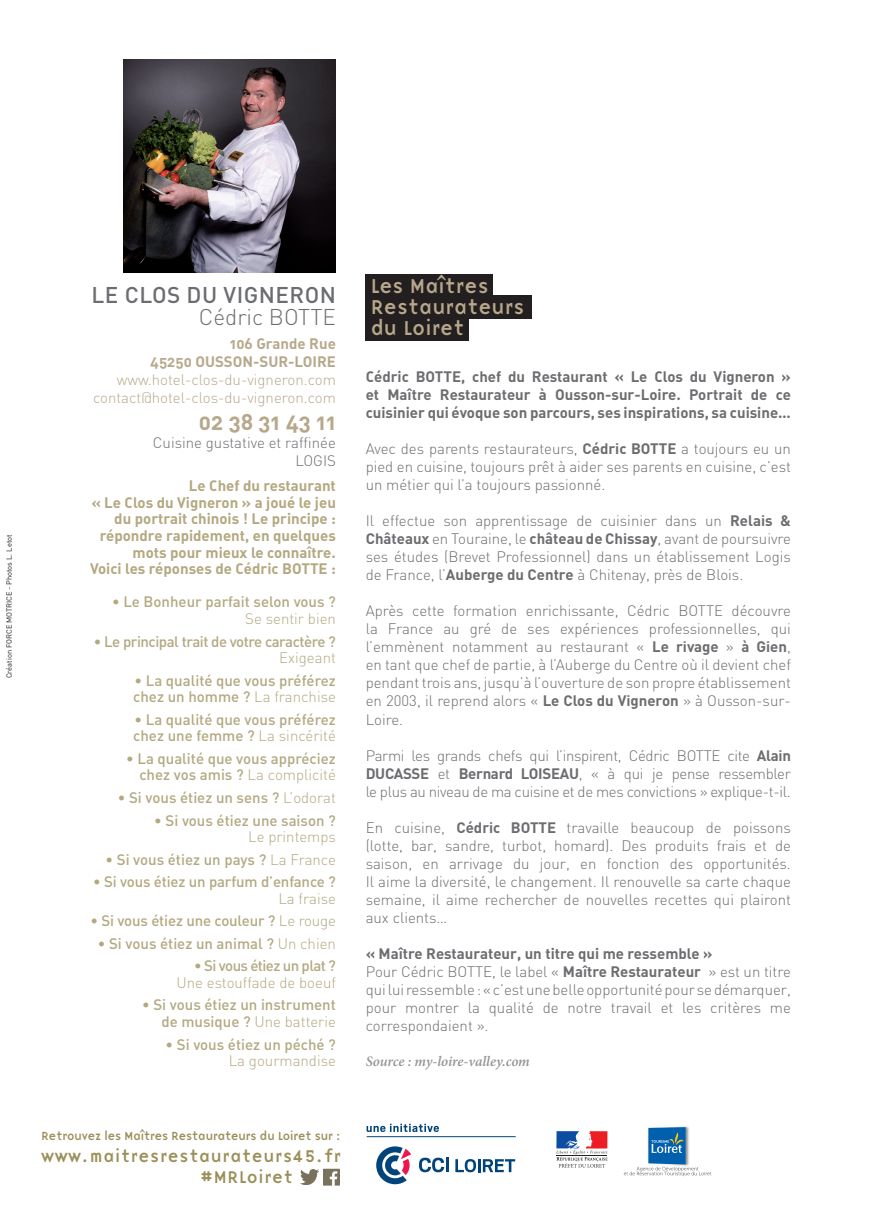
<style>
.page{position:relative;width:893px;height:1217px;background:#fff}
.page>*{position:absolute;margin:0;border:0;box-sizing:border-box;transform-origin:0 0}
.t1{font:500 22.5px "DIN";letter-spacing:.02em;color:#6c6d70}
.t2{font:300 22.5px "DIN";color:#6c6d70}
.t3{font:22.5px "DIN Bold Alternate";color:#b7a88b}
.t4{font:20.85px/21.1px "Base Nine";letter-spacing:-.03em;color:#b7a88b}
.t5{font:17.55px/21.6px "Base Nine";color:#9a8f58}
.t6{font:300 15px/18px "DIN";color:#6c6d70;text-align:justify}
.t7{font:15px/16.6px "DIN Medium Alternate";color:#b3a880}
.t8{font:15px/18px "DIN Bold Alternate";color:#6c6d70;text-align:justify}
.t9{font:15px/16.6px "DIN Bold Alternate";color:#b3a880;text-align:right}
.t10{font:300 15px "DIN";color:#b3a880}
.t11{font:300 15px/18px "DIN";color:#b7a88b;text-align:right}
.t12{font:15px "DIN Medium Alternate";letter-spacing:-.03em;color:#b3a880}
.t13{font:15px/18px "DIN Bold Alternate";color:#b7a88b;text-align:right}
.t14{font:15px "DIN Medium Alternate";letter-spacing:-.04em;color:#b3a880}
.t15{font:italic 600 14.55px "Minion Pro";letter-spacing:-.005em;color:#939598}
.t16{font:12.15px "Base Nine";letter-spacing:-.06em;color:#9a8f58}
.t17{font:7.5px "DIN";color:#231f20}
.s1{font-family:"DIN";font-weight:300}
.s2{font-family:"DIN Medium Alternate";font-weight:400}
.s3{font-weight:700}
</style>
<div class="page">
<img style="left:123px;top:60px;width:213px;height:212px">
<div style="left:365px;top:274px;width:127px;height:24px;background:#231f20"></div>
<div style="left:365px;top:295px;width:167px;height:24px;background:#231f20"></div>
<div style="left:365px;top:317px;width:103px;height:23px;background:#231f20"></div>
<img style="left:301px;top:1169px;width:17px;height:14px">
<img style="left:323px;top:1168px;width:17px;height:17px">
<svg style="left:624px;top:1126px;width:87px;height:49px"></svg>
<svg style="left:419px;top:1157px;width:25px;height:14px"></svg>
<hr style="left:446px;top:1157px;width:3px;height:14px;background:#00447b">
<svg style="left:455px;top:1159px;width:60px;height:12px"></svg>
<svg style="left:376px;top:1146px;width:35px;height:37px"></svg>
<hr style="left:367px;top:1136px;width:149px;height:1px;background:#00447b">
<svg style="left:367px;top:1123px;width:72px;height:8px"></svg>
<svg style="left:559px;top:1167px;width:46px;height:1px"></svg>
<svg style="left:556px;top:1131px;width:51px;height:36px"></svg>
<p class="t17" style="left:4px;top:678px;width:145px;rotate:-90deg">Création FORCE MOTRICE - Photos L. Letot</p>
<h1 class="t1" style="left:92px;top:280px;width:246px">LE CLOS DU VIGNERON</h1>
<h1 class="t2" style="left:199px;top:303px;width:138px">Cédric BOTTE</h1>
<p class="t13" style="left:150px;top:334px;width:187px">106 Grande Rue<br>45250 OUSSON-SUR-LOIRE</p>
<p class="t11" style="left:93px;top:371px;width:244px">www.hotel-clos-du-vigneron.com contact@hotel-clos-du-vigneron.com</p>
<h1 class="t3" style="left:199px;top:407px;width:139px">02 38 31 43 11</h1>
<p class="t6" style="left:153px;top:434px;width:184px;text-align:right">Cuisine gustative et raffinée<br>LOGIS</p>
<p class="t9" style="left:90px;top:476px;width:247px">Le Chef du restaurant<br>« Le Clos du Vigneron » a joué le jeu du portrait chinois ! Le principe : répondre rapidement, en quelques mots pour mieux le connaître.<br>Voici les réponses de Cédric BOTTE :</p>
<p class="t7" style="left:112px;top:593px;width:225px">• Le Bonheur parfait selon vous ?</p>
<p class="t10" style="left:245px;top:609px;width:92px">Se sentir bien</p>
<p class="t12" style="left:94px;top:631px;width:244px">• Le principal trait de votre caractère ?</p>
<p class="t10" style="left:279px;top:648px;width:58px">Exigeant</p>
<p class="t7" style="left:133px;top:671px;width:204px">• La qualité que vous préférez chez un homme ? <span class="s1">La franchise</span></p>
<p class="t7" style="left:133px;top:710px;width:204px">• La qualité que vous préférez chez une femme ? <span class="s1">La sincérité</span></p>
<p class="t7" style="left:126px;top:749px;width:211px;text-align:right">• La qualité que vous appréciez chez vos amis ? <span class="s1">La complicité</span></p>
<p class="t7" style="left:118px;top:788px;width:220px">• Si vous étiez un sens ? <span class="s1">L’odorat</span></p>
<p class="t7" style="left:154px;top:811px;width:183px">• Si vous étiez une saison ?</p>
<p class="t10" style="left:248px;top:827px;width:89px">Le printemps</p>
<p class="t7" style="left:106px;top:850px;width:232px">• Si vous étiez un pays ? <span class="s1">La France</span></p>
<p class="t7" style="left:93px;top:872px;width:244px">• Si vous étiez un parfum d’enfance ?</p>
<p class="t10" style="left:278px;top:888px;width:59px">La fraise</p>
<p class="t7" style="left:91px;top:911px;width:247px">• Si vous étiez une couleur ? <span class="s1">Le rouge</span></p>
<p class="t7" style="left:98px;top:934px;width:240px">• Si vous étiez un animal ? <span class="s1">Un chien</span></p>
<p class="t14" style="left:194px;top:956px;width:143px">• Si vous étiez un plat ?</p>
<p class="t10" style="left:176px;top:973px;width:161px">Une estouffade de boeuf</p>
<p class="t7" style="left:142px;top:995px;width:195px">• Si vous étiez un instrument</p>
<p class="t10" style="left:161px;top:1012px;width:176px"><span class="s2">de musique ?</span> Une batterie</p>
<p class="t7" style="left:166px;top:1035px;width:172px">• Si vous étiez un péché ?</p>
<p class="t10" style="left:229px;top:1051px;width:109px">La gourmandise</p>
<p class="t16" style="left:41px;top:1126px;width:301px">Retrouvez les Maîtres Restaurateurs du Loiret sur :</p>
<p class="t5" style="left:200px;top:1144px;width:143px;text-indent:-159px">www.maitresrestaurateurs45.fr #MRLoiret</p>
<h2 class="t4" style="left:370px;top:275px;width:156px">Les Maîtres<br>Restaurateurs du Loiret</h2>
<p class="t8" style="left:366px;top:367px;width:427px">Cédric BOTTE, chef du Restaurant « Le Clos du Vigneron » et Maître Restaurateur à Ousson-sur-Loire. Portrait de ce cuisinier qui évoque son parcours, ses inspirations, sa cuisine…</p>
<p class="t6" style="left:366px;top:439px;width:427px">Avec des parents restaurateurs, <span class="s3">Cédric BOTTE</span> a toujours eu un pied en cuisine, toujours prêt à aider ses parents en cuisine, c’est un métier qui l’a toujours passionné.</p>
<p class="t6" style="left:366px;top:511px;width:427px">Il effectue son apprentissage de cuisinier dans un <span class="s3">Relais &amp; Châteaux</span> en Touraine, le <span class="s3">château de Chissay</span>, avant de poursuivre ses études (Brevet Professionnel) dans un établissement Logis de France, l’<span class="s3">Auberge du Centre</span> à Chitenay, près de Blois.</p>
<p class="t6" style="left:366px;top:601px;width:427px">Après cette formation enrichissante, Cédric BOTTE découvre la France au gré de ses expériences professionnelles, qui l’emmènent notamment au restaurant « <span class="s3">Le rivage</span> » <span class="s3">à Gien</span>, en tant que chef de partie, à l’Auberge du Centre où il devient chef pendant trois ans, jusqu’à l’ouverture de son propre établissement en 2003, il reprend alors « <span class="s3">Le Clos du Vigneron</span> » à Ousson-sur-Loire.</p>
<p class="t6" style="left:366px;top:745px;width:427px">Parmi les grands chefs qui l’inspirent, Cédric BOTTE cite <span class="s3">Alain DUCASSE</span> et <span class="s3">Bernard LOISEAU</span>, « à qui je pense ressembler le plus au niveau de ma cuisine et de mes convictions » explique-t-il.</p>
<p class="t6" style="left:366px;top:817px;width:427px">En cuisine, <span class="s3">Cédric BOTTE</span> travaille beaucoup de poissons (lotte, bar, sandre, turbot, homard). Des produits frais et de saison, en arrivage du jour, en fonction des opportunités.<br>Il aime la diversité, le changement. Il renouvelle sa carte chaque semaine, il aime rechercher de nouvelles recettes qui plairont aux clients…</p>
<p class="t8" style="left:366px;top:943px;width:348px">« Maître Restaurateur, un titre qui me ressemble »</p>
<p class="t6" style="left:366px;top:961px;width:427px">Pour Cédric BOTTE, le label « <span class="s3">Maître Restaurateur</span> » est un titre qui lui ressemble: «c’est une belle opportunité pour se démarquer, pour montrer la qualité de notre travail et les critères me correspondaient ».</p>
<p class="t15" style="left:366px;top:1051px;width:166px">Source : my-loire-valley.com</p>
</div>
